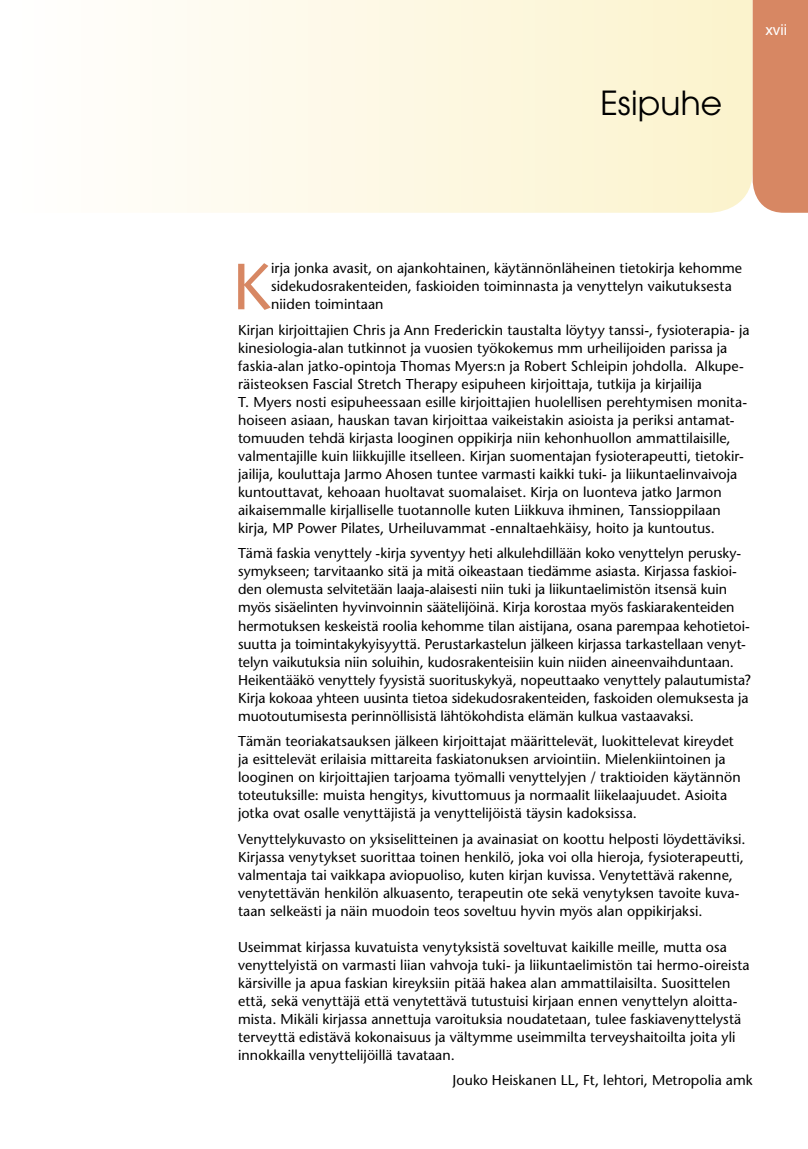
<style>
.page{position:relative;width:808px;height:1149px;background:#fff}
.page>*{position:absolute;margin:0;border:0;box-sizing:border-box;transform-origin:0 0}
.t1{font:500 64.95px "Stone Sans Std";color:#d78763}
.t2{font:33px "Avant Garde";letter-spacing:.005em;color:#000}
.t3{font:15px "Helvetica LT Std";color:#fff}
.t4{font:500 14.25px/18px "Stone Sans Std";letter-spacing:.005em;color:#000}
</style>
<div class="page">
<svg style="left:152px;top:0;width:601px;height:213px"></svg>
<div style="left:753px;top:0;width:55px;height:213px;background:#d78763"></div>
<h2 class="t2" style="left:600px;top:83px;width:123px">Esipuhe</h2>
<p class="t3" style="left:765px;top:21px;width:23px">xvii</p>
<h1 class="t1" style="left:233px;top:248px;width:40px">K</h1>
<p class="t4" style="left:271px;top:259px;width:472px">irja jonka avasit, on ajankohtainen, käytännönläheinen tietokirja kehomme sidekudosrakenteiden, faskioiden toiminnasta ja venyttelyn vaikutuksesta niiden toimintaan</p>
<p class="t4" style="left:238px;top:321px;width:513px">Kirjan kirjoittajien Chris ja Ann Frederickin taustalta löytyy tanssi-, fysioterapia- ja kinesiologia-alan tutkinnot ja vuosien työkokemus mm urheilijoiden parissa ja faskia-alan jatko-opintoja Thomas Myers:n ja Robert Schleipin johdolla. Alkupe&shy;räisteoksen Fascial Stretch Therapy esipuheen kirjoittaja, tutkija ja kirjailija<br>T. Myers nosti esipuheessaan esille kirjoittajien huolellisen perehtymisen monita&shy;hoiseen asiaan, hauskan tavan kirjoittaa vaikeistakin asioista ja periksi antamat&shy;tomuuden tehdä kirjasta looginen oppikirja niin kehonhuollon ammattilaisille, valmentajille kuin liikkujille itselleen. Kirjan suomentajan fysioterapeutti, tietokir&shy;jailija, kouluttaja Jarmo Ahosen tuntee varmasti kaikki tuki- ja liikuntaelinvaivoja kuntouttavat, kehoaan huoltavat suomalaiset. Kirja on luonteva jatko Jarmon aikaisemmalle kirjalliselle tuotannolle kuten Liikkuva ihminen, Tanssioppilaan kirja, MP Power Pilates, Urheiluvammat -ennaltaehkäisy, hoito ja kuntoutus.</p>
<p class="t4" style="left:238px;top:544px;width:514px">Tämä faskia venyttely -kirja syventyy heti alkulehdillään koko venyttelyn perusky&shy;symykseen; tarvitaanko sitä ja mitä oikeastaan tiedämme asiasta. Kirjassa faskioi&shy;den olemusta selvitetään laaja-alaisesti niin tuki ja liikuntaelimistön itsensä kuin myös sisäelinten hyvinvoinnin säätelijöinä. Kirja korostaa myös faskiarakenteiden hermotuksen keskeistä roolia kehomme tilan aistijana, osana parempaa kehotietoi&shy;suutta ja toimintakykyisyyttä. Perustarkastelun jälkeen kirjassa tarkastellaan venyt&shy;telyn vaikutuksia niin soluihin, kudosrakenteisiin kuin niiden aineenvaihduntaan.<br>Heikentääkö venyttely fyysistä suorituskykyä, nopeuttaako venyttely palautumista?<br>Kirja kokoaa yhteen uusinta tietoa sidekudosrakenteiden, faskoiden olemuksesta ja muotoutumisesta perinnöllisistä lähtökohdista elämän kulkua vastaavaksi.</p>
<p class="t4" style="left:238px;top:732px;width:504px">Tämän teoriakatsauksen jälkeen kirjoittajat määrittelevät, luokittelevat kireydet ja esittelevät erilaisia mittareita faskiatonuksen arviointiin. Mielenkiintoinen ja looginen on kirjoittajien tarjoama työmalli venyttelyjen / traktioiden käytännön toteutuksille: muista hengitys, kivuttomuus ja normaalit liikelaajuudet. Asioita jotka ovat osalle venyttäjistä ja venyttelijöistä täysin kadoksissa.</p>
<p class="t4" style="left:238px;top:829px;width:509px">Venyttelykuvasto on yksiselitteinen ja avainasiat on koottu helposti löydettäviksi.<br>Kirjassa venytykset suorittaa toinen henkilö, joka voi olla hieroja, fysioterapeutti, valmentaja tai vaikkapa aviopuoliso, kuten kirjan kuvissa. Venytettävä rakenne, venytettävän henkilön alkuasento, terapeutin ote sekä venytyksen tavoite kuva&shy;taan selkeästi ja näin muodoin teos soveltuu hyvin myös alan oppikirjaksi.</p>
<p class="t4" style="left:238px;top:937px;width:513px">Useimmat kirjassa kuvatuista venytyksistä soveltuvat kaikille meille, mutta osa venyttelyistä on varmasti liian vahvoja tuki- ja liikuntaelimistön tai hermo-oireista kärsiville ja apua faskian kireyksiin pitää hakea alan ammattilaisilta. Suosittelen että, sekä venyttäjä että venytettävä tutustuisi kirjaan ennen venyttelyn aloitta&shy;mista. Mikäli kirjassa annettuja varoituksia noudatetaan, tulee faskiavenyttelystä terveyttä edistävä kokonaisuus ja vältymme useimmilta terveyshaitoilta joita yli innokkailla venyttelijöillä tavataan.</p>
<p class="t4" style="left:452px;top:1070px;width:302px">Jouko Heiskanen LL, Ft, lehtori, Metropolia amk</p>
</div>
